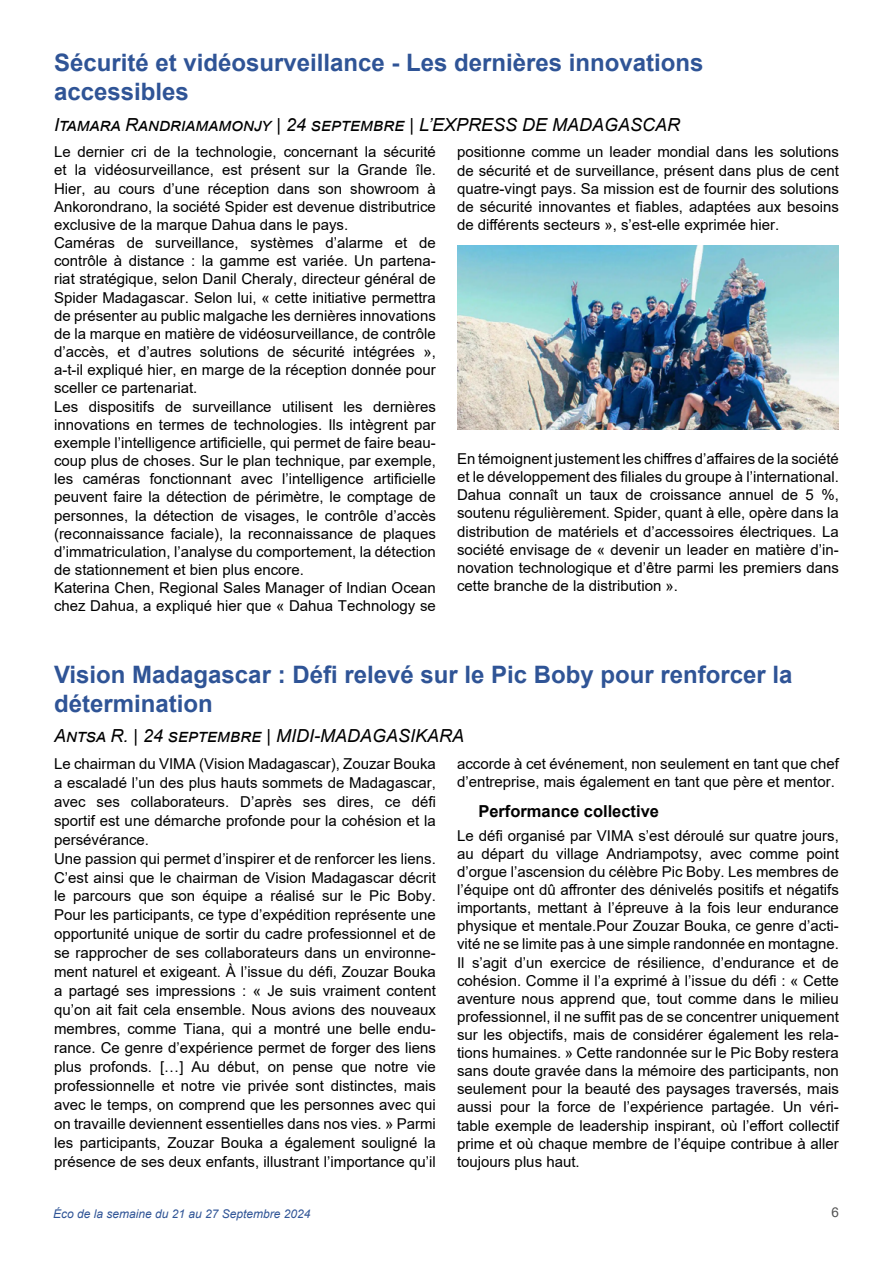
<style>
.page{position:relative;width:893px;height:1263px;background:#fff}
.page>*{position:absolute;margin:0;border:0;box-sizing:border-box;transform-origin:0 0}
.t1{font:700 24px/29px "Arial";color:#2f5496}
.t2{font:italic 18px "Arial";color:#000}
.t3{font:700 16.5px "Arial";color:#000}
.t4{font:15px/18.1px "Arial";color:#000}
.t5{font:13.5px "Arial";color:#525252}
.t6{font:italic 12px "Arial";color:#2f5496}
</style>
<div class="page">
<img style="left:457px;top:245px;width:382px;height:184px">
<h1 class="t1" style="left:54px;top:49px;width:651px">Sécurité et vidéosurveillance - Les dernières innovations accessibles</h1>
<p class="t2" style="left:54px;top:113px;width:628px">Itamara Randriamamonjy | 24 septembre | L’EXPRESS DE MADAGASCAR</p>
<p class="t4" style="left:54px;top:143px;width:383px">Le dernier cri de la technologie, concernant la sécurité et la vidéosurveillance, est présent sur la Grande île.<br>Hier, au cours d’une réception dans son showroom à Ankorondrano, la société Spider est devenue distributrice exclusive de la marque Dahua dans le pays.<br>Caméras de surveillance, systèmes d’alarme et de contrôle à distance : la gamme est variée. Un partena&shy;riat stratégique, selon Danil Cheraly, directeur général de Spider Madagascar. Selon lui, « cette initiative permettra de présenter au public malgache les dernières innovations de la marque en matière de vidéosurveillance, de contrôle d’accès, et d’autres solutions de sécurité intégrées », a-t-il expliqué hier, en marge de la réception donnée pour sceller ce partenariat.<br>Les dispositifs de surveillance utilisent les dernières innovations en termes de technologies. Ils intègrent par exemple l’intelligence artificielle, qui permet de faire beau&shy;coup plus de choses. Sur le plan technique, par exemple, les caméras fonctionnant avec l’intelligence artificielle peuvent faire la détection de périmètre, le comptage de personnes, la détection de visages, le contrôle d’accès (reconnaissance faciale), la reconnaissance de plaques d’immatriculation, l’analyse du comportement, la détection de stationnement et bien plus encore.<br>Katerina Chen, Regional Sales Manager of Indian Ocean chez Dahua, a expliqué hier que « Dahua Technology se</p>
<p class="t4" style="left:457px;top:143px;width:383px;text-align:justify">positionne comme un leader mondial dans les solutions de sécurité et de surveillance, présent dans plus de cent quatre-vingt pays. Sa mission est de fournir des solutions de sécurité innovantes et fiables, adaptées aux besoins de différents secteurs », s’est-elle exprimée hier.</p>
<p class="t4" style="left:457px;top:450px;width:383px;text-align:justify">En témoignent justement les chiffres d’affaires de la société et le développement des filiales du groupe à l’international.<br>Dahua connaît un taux de croissance annuel de 5 %, soutenu régulièrement. Spider, quant à elle, opère dans la distribution de matériels et d’accessoires électriques. La société envisage de « devenir un leader en matière d’in&shy;novation technologique et d’être parmi les premiers dans cette branche de la distribution ».</p>
<h1 class="t1" style="left:54px;top:660px;width:740px">Vision Madagascar : Défi relevé sur le Pic Boby pour renforcer la détermination</h1>
<p class="t2" style="left:54px;top:724px;width:412px">Antsa R. | 24 septembre | MIDI-MADAGASIKARA</p>
<p class="t4" style="left:54px;top:754px;width:383px;line-height:19px">Le chairman du VIMA (Vision Madagascar), Zouzar Bouka a escaladé l’un des plus hauts sommets de Madagascar, avec ses collaborateurs. D’après ses dires, ce défi sportif est une démarche profonde pour la cohésion et la persévérance.<br>Une passion qui permet d’inspirer et de renforcer les liens.<br>C’est ainsi que le chairman de Vision Madagascar décrit le parcours que son équipe a réalisé sur le Pic Boby.<br>Pour les participants, ce type d’expédition représente une opportunité unique de sortir du cadre professionnel et de se rapprocher de ses collaborateurs dans un environne&shy;ment naturel et exigeant. À l’issue du défi, Zouzar Bouka a partagé ses impressions : « Je suis vraiment content qu’on ait fait cela ensemble. Nous avions des nouveaux membres, comme Tiana, qui a montré une belle endu&shy;rance. Ce genre d’expérience permet de forger des liens plus profonds. […] Au début, on pense que notre vie professionnelle et notre vie privée sont distinctes, mais avec le temps, on comprend que les personnes avec qui on travaille deviennent essentielles dans nos vies. » Parmi les participants, Zouzar Bouka a également souligné la présence de ses deux enfants, illustrant l’importance qu’il</p>
<p class="t4" style="left:457px;top:754px;width:383px">accorde à cet événement, non seulement en tant que chef d’entreprise, mais également en tant que père et mentor.</p>
<p class="t3" style="left:478px;top:800px;width:182px">Performance collective</p>
<p class="t4" style="left:457px;top:826px;width:383px;text-align:justify">Le défi organisé par VIMA s’est déroulé sur quatre jours, au départ du village Andriampotsy, avec comme point d’orgue l’ascension du célèbre Pic Boby. Les membres de l’équipe ont dû affronter des dénivelés positifs et négatifs importants, mettant à l’épreuve à la fois leur endurance physique et mentale.Pour Zouzar Bouka, ce genre d’acti&shy;vité ne se limite pas à une simple randonnée en montagne.<br>Il s’agit d’un exercice de résilience, d’endurance et de cohésion. Comme il l’a exprimé à l’issue du défi : « Cette aventure nous apprend que, tout comme dans le milieu professionnel, il ne suffit pas de se concentrer uniquement sur les objectifs, mais de considérer également les rela&shy;tions humaines. » Cette randonnée sur le Pic Boby restera sans doute gravée dans la mémoire des participants, non seulement pour la beauté des paysages traversés, mais aussi pour la force de l’expérience partagée. Un véri&shy;table exemple de leadership inspirant, où l’effort collectif prime et où chaque membre de l’équipe contribue à aller toujours plus haut.</p>
<p class="t6" style="left:53px;top:1205px;width:259px">Éco de la semaine du 21 au 27 Septembre 2024</p>
<p class="t5" style="left:831px;top:1203px;width:9px">6</p>
</div>
